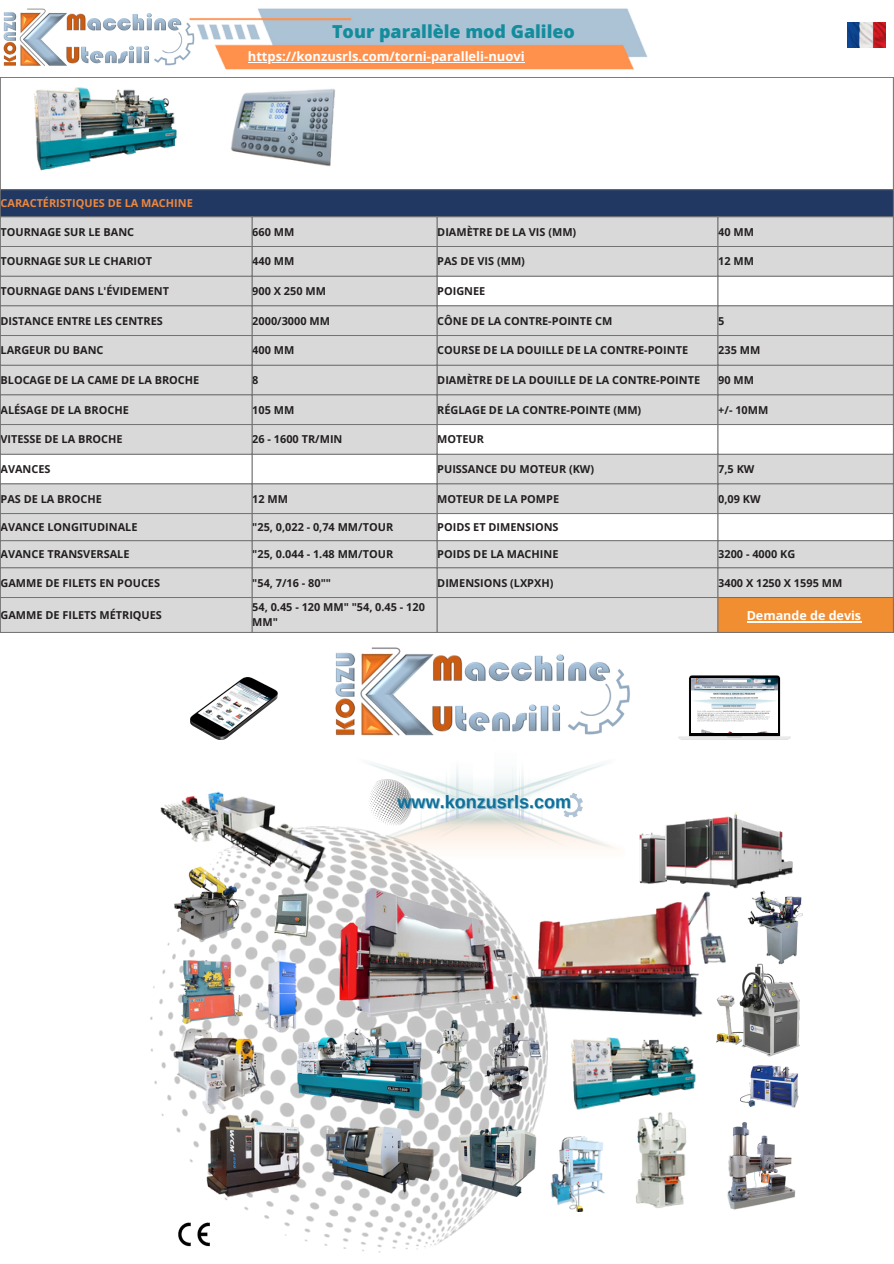
<style>
.page{position:relative;width:894px;height:1264px;background:#fff}
.page>*{position:absolute;margin:0;border:0;box-sizing:border-box;transform-origin:0 0}
.t1{font:700 18px "Arimo";color:#0f709a}
.t2{font:800 17.85px "Open Sans";color:#138c9c}
.t3{font:700 12.9px "Open Sans";color:#fff}
.t4{font:700 12.6px "Open Sans";color:#fff}
.t5{font:700 10.95px/15.1px "Open Sans";color:#231f20}
.t6{font:700 10.95px "Open Sans";color:#ee883d}
</style>
<div class="page">
<div style="left:0;top:189px;width:893px;height:28px;background:#213863"></div>
<svg style="left:1px;top:217px;width:891px;height:415px;background:#ddd"></svg>
<div style="left:717px;top:597px;width:176px;height:35px;background:#f18e32"></div>
<hr style="left:0;top:78px;width:1px;height:554px;background:#737373">
<hr style="left:252px;top:217px;width:1px;height:415px;background:#737373">
<hr style="left:436px;top:217px;width:1px;height:415px;background:#737373">
<hr style="left:717px;top:217px;width:1px;height:415px;background:#737373">
<hr style="left:892px;top:78px;width:1px;height:554px;background:#737373">
<hr style="left:0;top:77px;width:893px;height:1px;background:#737373">
<hr style="left:0;top:189px;width:893px;height:1px;background:#737373">
<hr style="left:0;top:216px;width:893px;height:1px;background:#737373">
<hr style="left:0;top:246px;width:893px;height:1px;background:#737373">
<hr style="left:0;top:276px;width:893px;height:1px;background:#737373">
<hr style="left:0;top:305px;width:893px;height:1px;background:#737373">
<hr style="left:0;top:335px;width:893px;height:1px;background:#737373">
<hr style="left:0;top:365px;width:893px;height:1px;background:#737373">
<hr style="left:0;top:394px;width:893px;height:1px;background:#737373">
<hr style="left:0;top:424px;width:893px;height:1px;background:#737373">
<hr style="left:0;top:454px;width:893px;height:1px;background:#737373">
<hr style="left:0;top:483px;width:893px;height:1px;background:#737373">
<hr style="left:0;top:513px;width:893px;height:1px;background:#737373">
<hr style="left:0;top:540px;width:893px;height:1px;background:#737373">
<hr style="left:0;top:567px;width:893px;height:1px;background:#737373">
<hr style="left:0;top:597px;width:893px;height:1px;background:#737373">
<hr style="left:0;top:632px;width:893px;height:1px;background:#737373">
<img style="left:34px;top:87px;width:143px;height:84px">
<img style="left:231px;top:89px;width:104px;height:78px">
<img style="left:847px;top:23px;width:38px;height:25px">
<hr style="left:746px;top:621px;width:115px;height:1px;background:#fff">
<img style="left:194px;top:8px;width:454px;height:62px">
<img style="left:3px;top:8px;width:191px;height:58px">
<hr style="left:248px;top:62px;width:276px;height:1px;background:#fff">
<img style="left:191px;top:677px;width:87px;height:62px">
<svg style="left:678px;top:675px;width:112px;height:65px"></svg>
<img style="left:691px;top:679px;width:86px;height:53px">
<img style="left:547px;top:892px;width:179px;height:124px">
<img style="left:150px;top:826px;width:397px;height:426px">
<img style="left:166px;top:1026px;width:105px;height:87px">
<img style="left:436px;top:1019px;width:35px;height:79px">
<img style="left:571px;top:1037px;width:125px;height:73px">
<img style="left:550px;top:1136px;width:54px;height:75px">
<img style="left:160px;top:791px;width:173px;height:94px">
<img style="left:624px;top:1105px;width:72px;height:103px">
<img style="left:204px;top:1109px;width:98px;height:89px">
<img style="left:639px;top:813px;width:154px;height:79px">
<img style="left:333px;top:886px;width:192px;height:133px">
<img style="left:172px;top:865px;width:72px;height:77px">
<img style="left:746px;top:888px;width:56px;height:72px">
<img style="left:740px;top:1065px;width:58px;height:43px">
<img style="left:483px;top:1022px;width:60px;height:79px">
<img style="left:712px;top:960px;width:88px;height:97px">
<img style="left:325px;top:1123px;width:109px;height:72px">
<img style="left:456px;top:1120px;width:82px;height:77px">
<img style="left:273px;top:891px;width:37px;height:47px">
<img style="left:295px;top:1026px;width:129px;height:87px">
<img style="left:727px;top:1122px;width:69px;height:88px">
<img style="left:180px;top:960px;width:66px;height:65px">
<img style="left:253px;top:945px;width:49px;height:90px">
<img style="left:335px;top:647px;width:295px;height:89px">
<img style="left:555px;top:764px;width:50px;height:20px">
<img style="left:367px;top:763px;width:51px;height:21px">
<img style="left:346px;top:804px;width:201px;height:60px">
<svg style="left:418px;top:768px;width:137px;height:39px"></svg>
<img style="left:346px;top:807px;width:270px;height:47px">
<img style="left:368px;top:779px;width:43px;height:46px">
<svg style="left:562px;top:793px;width:24px;height:28px"></svg>
<p class="t2" style="left:332px;top:19px;width:244px">Tour parallèle mod Galileo</p>
<p class="t3" style="left:248px;top:47px;width:278px">https://konzusrls.com/torni-paralleli-nuovi</p>
<p class="t6" style="left:1px;top:195px;width:194px">CARACTÉRISTIQUES DE LA MACHINE</p>
<p class="t5" style="left:1px;top:224px;width:135px">TOURNAGE SUR LE BANC</p>
<p class="t5" style="left:252px;top:224px;width:44px">660 MM</p>
<h1 class="t5" style="left:437px;top:224px;width:140px">DIAMÈTRE DE LA VIS (MM)</h1>
<p class="t5" style="left:718px;top:224px;width:37px">40 MM</p>
<p class="t5" style="left:1px;top:253px;width:153px">TOURNAGE SUR LE CHARIOT</p>
<p class="t5" style="left:252px;top:253px;width:44px">440 MM</p>
<p class="t5" style="left:437px;top:253px;width:89px">PAS DE VIS (MM)</p>
<p class="t5" style="left:718px;top:253px;width:37px">12 MM</p>
<p class="t5" style="left:1px;top:283px;width:170px">TOURNAGE DANS L'ÉVIDEMENT</p>
<p class="t5" style="left:252px;top:283px;width:75px">900 X 250 MM</p>
<p class="t5" style="left:437px;top:283px;width:50px">POIGNEE</p>
<p class="t5" style="left:1px;top:313px;width:164px">DISTANCE ENTRE LES CENTRES</p>
<p class="t5" style="left:252px;top:313px;width:79px">2000/3000 MM</p>
<p class="t5" style="left:437px;top:313px;width:176px">CÔNE DE LA CONTRE-POINTE CM</p>
<p class="t5" style="left:718px;top:313px;width:8px">5</p>
<p class="t5" style="left:1px;top:342px;width:104px">LARGEUR DU BANC</p>
<p class="t5" style="left:252px;top:342px;width:44px">400 MM</p>
<p class="t5" style="left:437px;top:342px;width:252px">COURSE DE LA DOUILLE DE LA CONTRE-POINTE</p>
<p class="t5" style="left:718px;top:342px;width:44px">235 MM</p>
<p class="t5" style="left:1px;top:372px;width:200px">BLOCAGE DE LA CAME DE LA BROCHE</p>
<p class="t5" style="left:252px;top:372px;width:8px">8</p>
<p class="t5" style="left:437px;top:372px;width:264px">DIAMÈTRE DE LA DOUILLE DE LA CONTRE-POINTE</p>
<p class="t5" style="left:718px;top:372px;width:37px">90 MM</p>
<p class="t5" style="left:1px;top:402px;width:130px">ALÉSAGE DE LA BROCHE</p>
<p class="t5" style="left:252px;top:402px;width:44px">105 MM</p>
<p class="t5" style="left:437px;top:402px;width:205px">RÉGLAGE DE LA CONTRE-POINTE (MM)</p>
<p class="t5" style="left:718px;top:402px;width:52px">+/- 10MM</p>
<p class="t5" style="left:1px;top:431px;width:124px">VITESSE DE LA BROCHE</p>
<p class="t5" style="left:252px;top:431px;width:92px">26 - 1600 TR/MIN</p>
<p class="t5" style="left:437px;top:431px;width:48px">MOTEUR</p>
<p class="t5" style="left:1px;top:461px;width:51px">AVANCES</p>
<p class="t5" style="left:437px;top:461px;width:158px">PUISSANCE DU MOTEUR (KW)</p>
<p class="t5" style="left:718px;top:461px;width:38px">7,5 KW</p>
<p class="t5" style="left:1px;top:491px;width:103px">PAS DE LA BROCHE</p>
<p class="t5" style="left:252px;top:491px;width:37px">12 MM</p>
<p class="t5" style="left:437px;top:491px;width:123px">MOTEUR DE LA POMPE</p>
<p class="t5" style="left:718px;top:491px;width:44px">0,09 KW</p>
<p class="t5" style="left:1px;top:519px;width:138px">AVANCE LONGITUDINALE</p>
<p class="t5" style="left:252px;top:519px;width:142px">"25, 0,022 - 0,74 MM/TOUR</p>
<p class="t5" style="left:437px;top:519px;width:123px">POIDS ET DIMENSIONS</p>
<p class="t5" style="left:1px;top:546px;width:130px">AVANCE TRANSVERSALE</p>
<p class="t5" style="left:252px;top:546px;width:142px">"25, 0.044 - 1.48 MM/TOUR</p>
<p class="t5" style="left:437px;top:546px;width:123px">POIDS DE LA MACHINE</p>
<p class="t5" style="left:718px;top:546px;width:78px">3200 - 4000 KG</p>
<p class="t5" style="left:1px;top:575px;width:161px">GAMME DE FILETS EN POUCES</p>
<p class="t5" style="left:252px;top:575px;width:80px">"54, 7/16 - 80""</p>
<p class="t5" style="left:437px;top:575px;width:118px">DIMENSIONS (LXPXH)</p>
<p class="t5" style="left:718px;top:575px;width:125px">3400 X 1250 X 1595 MM</p>
<p class="t5" style="left:1px;top:607px;width:163px">GAMME DE FILETS MÉTRIQUES</p>
<p class="t5" style="left:252px;top:599px;width:174px">54, 0.45 - 120 MM" "54, 0.45 - 120<br>MM"</p>
<p class="t4" style="left:746px;top:606px;width:116px">Demande de devis</p>
<p class="t1" style="left:397px;top:791px;width:175px">www.konzusrls.com</p>
</div>
